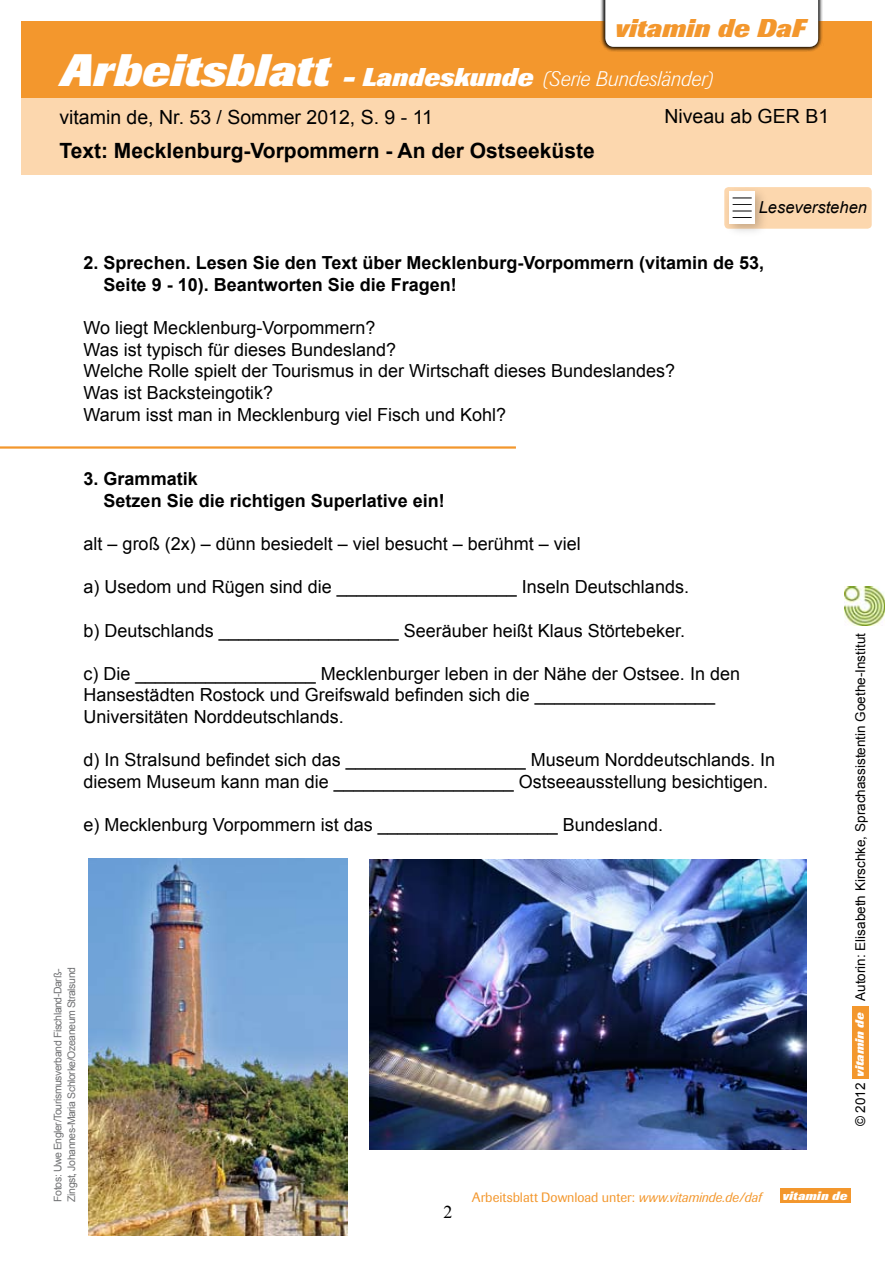
<style>
.page{position:relative;width:893px;height:1263px;background:#fff}
.page>*{position:absolute;margin:0;border:0;box-sizing:border-box;transform-origin:0 0}
.t1{font:italic 800 45px "Imago";color:#fff}
.t2{font:italic 800 25.5px "Imago";color:#fff}
.t3{font:italic 800 25.5px "Imago";letter-spacing:.005em;color:#f3972d}
.t4{font:700 21px "Arial";color:#000}
.t5{font:italic 300 21px "Imago";color:#fff}
.t6{font:19.5px "Arial";color:#000}
.t7{font:18px/21.6px "Arial";color:#000}
.t8{font:700 18px/21.6px "Arial";color:#000}
.t9{font:italic 16.5px "Arial";color:#000}
.t10{font:13.5px "Arial";color:#000}
.t11{font:13.5px "Imago";color:#f3972d}
.t12{font:italic 800 12px "Imago";letter-spacing:.02em;color:#fff}
.t13{font:10.5px/13.5px "Arial";letter-spacing:-.04em;color:#707173}
.s1{font-weight:800;font-size:25.5px}
.s2{font-style:italic}
</style>
<div class="page">
<div style="left:780px;top:1189px;width:70px;height:14px;background:#f3972d"></div>
<div style="left:852px;top:1007px;width:16px;height:72px;background:#f3972d"></div>
<img style="left:845px;top:586px;width:39px;height:39px">
<hr style="left:0;top:446px;width:516px;height:3px;background:#f3972d">
<img style="left:370px;top:859px;width:436px;height:291px">
<img style="left:89px;top:858px;width:259px;height:377px">
<div style="left:21px;top:98px;width:851px;height:76px;background:#fcd7ae"></div>
<div style="left:21px;top:21px;width:851px;height:77px;background:#f3972d"></div>
<div style="left:600px;top:0;width:224px;height:52px;background:#000;opacity:.7"></div>
<div style="left:605px;top:0;width:213px;height:47px;background:#fff"></div>
<div style="left:724px;top:187px;width:148px;height:42px;background:#fcd7ae;border-radius:4px"></div>
<div style="left:723px;top:186px;width:46px;height:52px;background:#000;opacity:.22"></div>
<div style="left:729px;top:192px;width:26px;height:32px;background:#fff"></div>
<svg style="left:733px;top:211px;width:19px;height:7px"></svg>
<svg style="left:733px;top:198px;width:19px;height:7px"></svg>
<h1 class="t1" style="left:60px;top:45px;width:271px">Arbeitsblatt</h1>
<h2 class="t3" style="left:615px;top:13px;width:192px">vitamin de DaF</h2>
<h2 class="t2" style="left:362px;top:63px;width:444px">zum Thema Jugend auf dem Lande</h2>
<h2 class="t2" style="left:362px;top:63px;width:183px">Thema Schule</h2>
<p class="t5" style="left:343px;top:67px;width:372px"><span class="s1">- Landeskunde</span> (Serie Bundesländer)</p>
<p class="t6" style="left:59px;top:104px;width:375px">vitamin de, Nr. 53 / Sommer 2012, S. 9 - 11</p>
<p class="t6" style="left:664px;top:104px;width:166px">Niveau ab GER B1</p>
<p class="t4" style="left:60px;top:137px;width:537px">Text: Mecklenburg-Vorpommern - An der Ostseeküste</p>
<p class="t9" style="left:759px;top:197px;width:110px">Leseverstehen</p>
<p class="t8" style="left:104px;top:253px;width:662px;text-indent:-20px">2. Sprechen. Lesen Sie den Text über Mecklenburg-Vorpommern (vitamin de 53,<br>Seite 9 - 10). Beantworten Sie die Fragen!</p>
<p class="t7" style="left:84px;top:317px;width:593px">Wo liegt Mecklenburg-Vorpommern?<br>Was ist typisch für dieses Bundesland?<br>Welche Rolle spielt der Tourismus in der Wirtschaft dieses Bundeslandes?<br>Was ist Backsteingotik?<br>Warum isst man in Mecklenburg viel Fisch und Kohl?</p>
<p class="t8" style="left:104px;top:469px;width:343px;text-indent:-20px">3. Grammatik<br>Setzen Sie die richtigen Superlative ein!</p>
<p class="t7" style="left:84px;top:533px;width:499px">alt – groß (2x) – dünn besiedelt – viel besucht – berühmt – viel</p>
<p class="t7" style="left:84px;top:576px;width:607px">a) Usedom und Rügen sind die __________________ Inseln Deutschlands.</p>
<p class="t7" style="left:84px;top:620px;width:603px">b) Deutschlands __________________ Seeräuber heißt Klaus Störtebeker.</p>
<p class="t7" style="left:84px;top:663px;width:658px">c) Die __________________ Mecklenburger leben in der Nähe der Ostsee. In den<br>Hansestädten Rostock und Greifswald befinden sich die __________________<br>Universitäten Norddeutschlands.</p>
<p class="t7" style="left:84px;top:749px;width:693px">d) In Stralsund befindet sich das __________________ Museum Norddeutschlands. In diesem Museum kann man die __________________ Ostseeausstellung besichtigen.</p>
<p class="t7" style="left:84px;top:814px;width:581px">e) Mecklenburg Vorpommern ist das __________________ Bundesland.</p>
<p class="t10" style="left:852px;top:1001px;width:369px;rotate:-90deg">Autorin: Elisabeth Kirschke, Sprachassistentin Goethe-Institut</p>
<p class="t13" style="left:51px;top:1202px;width:236px;rotate:-90deg">Fotos: Uwe Engler/Tourismusverband Fischland-Darß-<br>Zingst, Johannes-Maria Schlorke/Ozeaneum Stralsund</p>
<p class="t12" style="left:852px;top:1077px;width:66px;rotate:-90deg">vitamin de</p>
<p class="t10" style="left:852px;top:1126px;width:45px;rotate:-90deg">© 2012</p>
<p class="t11" style="left:472px;top:1189px;width:291px">Arbeitsblatt Download unter: <span class="s2">www.vitaminde.de/daf</span></p>
<p class="t12" style="left:782px;top:1188px;width:66px">vitamin de</p>
</div>
